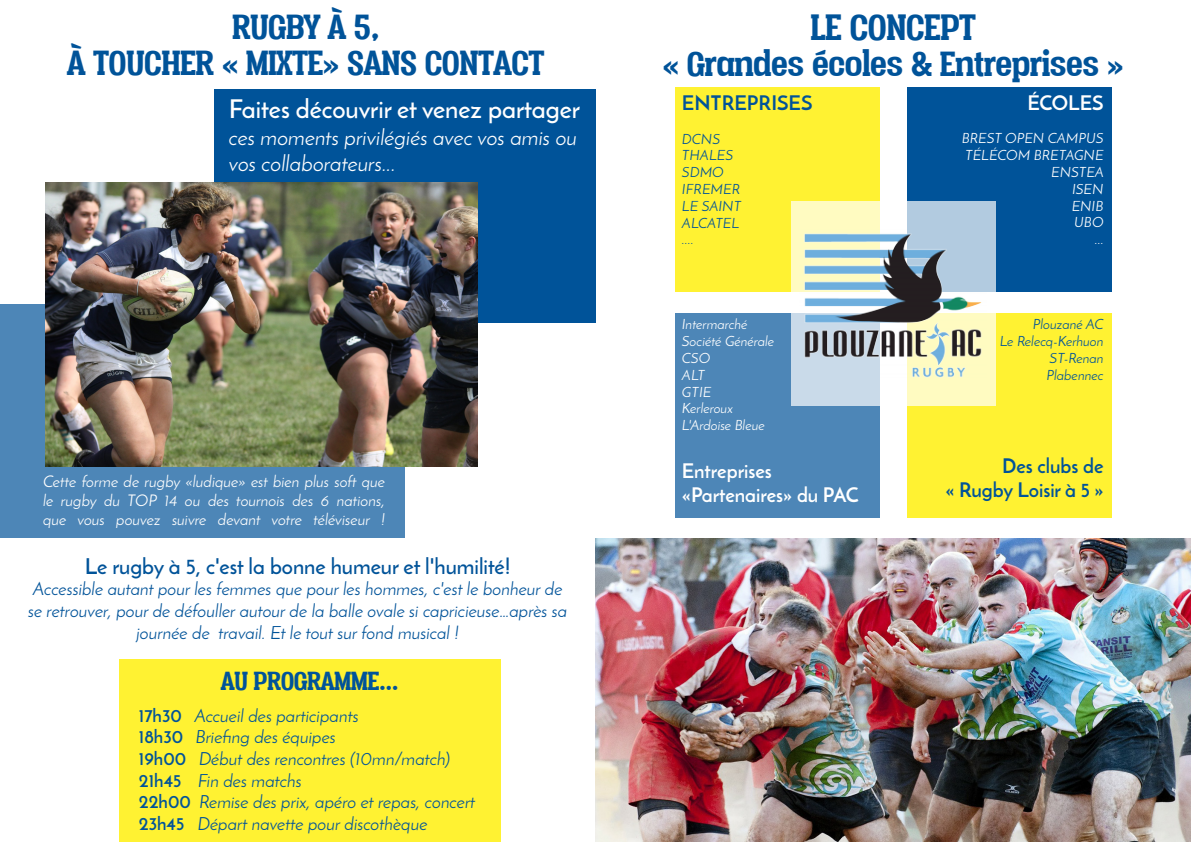
<style>
.page{position:relative;width:1191px;height:842px;background:#fff}
.page>*{position:absolute;margin:0;border:0;box-sizing:border-box;transform-origin:0 0}
.t1{font:700 42px "Vacer Serif Personal";color:#005399}
.t2{font:700 40px "Vacer Serif Personal";color:#005399}
.t3{font:700 30px "Vacer Serif Personal";color:#005399}
.t4{font:600 26px "Josefin Sans";color:#fff}
.t5{font:22px/26.4px "Josefin Sans";color:#fff}
.t6{font:600 22px "Josefin Sans";color:#005399}
.t7{font:700 20px "Josefin Sans";color:#005399}
.t8{font:700 20px "Josefin Sans";color:#fff}
.t9{font:18px/21.6px "Josefin Sans";color:#005399;text-align:center}
.t10{font:16px/19.2px "Josefin Sans";color:#fff;text-align:justify}
.t11{font:14px "Josefin Sans";color:#fff}
.t12{font:14px "Josefin Sans";color:#005399}
.s1{font-weight:700}
</style>
<div class="page">
<img style="left:595px;top:539px;width:596px;height:303px">
<div style="left:907px;top:314px;width:204px;height:204px;background:#fff232"></div>
<div style="left:674px;top:314px;width:205px;height:204px;background:#4d86b7"></div>
<div style="left:674px;top:88px;width:205px;height:204px;background:#fff232"></div>
<div style="left:907px;top:88px;width:204px;height:204px;background:#005399"></div>
<svg style="left:791px;top:201px;width:204px;height:205px;background:#e2e9d8"></svg>
<img style="left:799px;top:229px;width:187px;height:153px">
<div style="left:214px;top:89px;width:381px;height:234px;background:#005399"></div>
<div style="left:119px;top:659px;width:381px;height:183px;background:#fff232"></div>
<div style="left:0;top:304px;width:405px;height:234px;background:#4d86b7"></div>
<img style="left:45px;top:182px;width:433px;height:284px">
<p class="t2" style="left:232px;top:4px;width:149px">RUGBY À 5,</p>
<p class="t2" style="left:68px;top:40px;width:478px">À TOUCHER « MIXTE» SANS CONTACT</p>
<p class="t4" style="left:229px;top:93px;width:352px">Faites découvrir et venez partager</p>
<p class="t5" style="left:229px;top:124px;width:349px">ces moments privilégiés avec vos amis ou vos collaborateurs...</p>
<p class="t10" style="left:43px;top:471px;width:343px">Cette forme de rugby «ludique» est bien plus soft que le rugby du TOP 14 ou des tournois des 6 nations, que vous pouvez suivre devant votre téléviseur !</p>
<p class="t6" style="left:85px;top:552px;width:427px">Le rugby à 5, c'est la bonne humeur et l'humilité!</p>
<p class="t9" style="left:28px;top:578px;width:541px">Accessible autant pour les femmes que pour les hommes, c'est le bonheur de se retrouver, pour de défouller autour de la balle ovale si capricieuse…après sa journée de travail. Et le tout sur fond musical !</p>
<p class="t3" style="left:221px;top:664px;width:179px">AU PROGRAMME...</p>
<p class="t9" style="left:139px;top:704px;width:221px"><span class="s1">17h30</span> Accueil des participants</p>
<p class="t9" style="left:139px;top:726px;width:198px"><span class="s1">18h30</span> Briefing des équipes</p>
<p class="t9" style="left:139px;top:748px;width:313px"><span class="s1">19h00</span> Début des rencontres (10mn/match)</p>
<p class="t9" style="left:139px;top:769px;width:164px"><span class="s1">21h45</span> Fin des matchs</p>
<p class="t9" style="left:139px;top:791px;width:338px"><span class="s1">22h00</span> Remise des prix, apéro et repas, concert</p>
<p class="t9" style="left:139px;top:812px;width:290px"><span class="s1">23h45</span> Départ navette pour discothèque</p>
<p class="t1" style="left:811px;top:3px;width:166px">LE CONCEPT</p>
<p class="t2" style="left:663px;top:41px;width:462px">« Grandes écoles &amp; Entreprises »</p>
<p class="t8" style="left:1027px;top:90px;width:78px">ÉCOLES</p>
<p class="t11" style="left:961px;top:130px;width:143px">BREST OPEN CAMPUS</p>
<p class="t11" style="left:965px;top:147px;width:140px">TÉLÉCOM BRETAGNE</p>
<p class="t11" style="left:1051px;top:164px;width:54px">ENSTEA</p>
<p class="t11" style="left:1072px;top:180px;width:33px">ISEN</p>
<p class="t11" style="left:1071px;top:197px;width:33px">ENIB</p>
<p class="t11" style="left:1074px;top:214px;width:31px">UBO</p>
<p class="t11" style="left:1094px;top:231px;width:10px">...</p>
<p class="t7" style="left:682px;top:90px;width:132px">ENTREPRISES</p>
<p class="t12" style="left:682px;top:130px;width:40px">DCNS</p>
<p class="t12" style="left:682px;top:147px;width:53px">THALES</p>
<p class="t12" style="left:682px;top:164px;width:43px">SDMO</p>
<p class="t12" style="left:682px;top:181px;width:60px">IFREMER</p>
<p class="t12" style="left:682px;top:197px;width:61px">LE SAINT</p>
<p class="t12" style="left:682px;top:214px;width:59px">ALCATEL</p>
<p class="t12" style="left:682px;top:231px;width:13px">....</p>
<p class="t11" style="left:682px;top:316px;width:67px">Intermarché</p>
<p class="t11" style="left:682px;top:333px;width:94px">Société Générale</p>
<p class="t11" style="left:682px;top:350px;width:30px">CSO</p>
<p class="t11" style="left:682px;top:366px;width:25px">ALT</p>
<p class="t11" style="left:682px;top:383px;width:31px">GTIE</p>
<p class="t11" style="left:682px;top:400px;width:52px">Kerleroux</p>
<p class="t11" style="left:682px;top:417px;width:84px">L'Ardoise Bleue</p>
<p class="t8" style="left:682px;top:459px;width:91px">Entreprises</p>
<p class="t8" style="left:682px;top:483px;width:178px">«Partenaires» du PAC</p>
<p class="t12" style="left:1033px;top:316px;width:72px">Plouzané AC</p>
<p class="t12" style="left:1000px;top:333px;width:105px">Le Relecq-Kerhuon</p>
<p class="t12" style="left:1049px;top:350px;width:55px">ST-Renan</p>
<p class="t12" style="left:1046px;top:366px;width:58px">Plabennec</p>
<p class="t7" style="left:1002px;top:453px;width:103px">Des clubs de</p>
<p class="t7" style="left:945px;top:477px;width:160px">« Rugby Loisir à 5 »</p>
</div>
